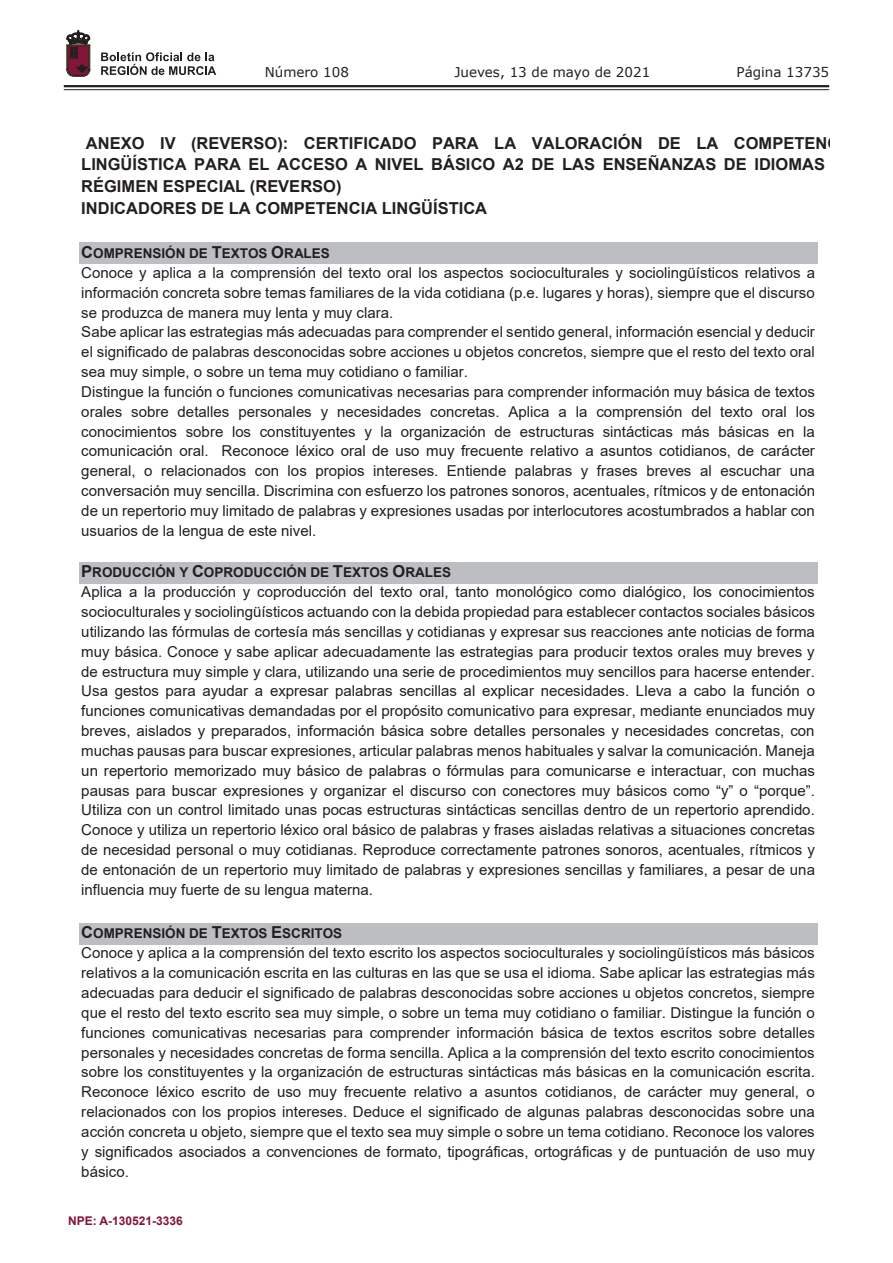
<style>
.page{position:relative;width:893px;height:1263px;background:#fff}
.page>*{position:absolute;margin:0;border:0;box-sizing:border-box;transform-origin:0 0}
.t1{font:700 16.5px/21.8px "Arial";color:#231f20}
.t2{font:15px/19.8px "Arial";color:#231f20;text-align:justify}
.t3{font:700 13.5px "Arial";color:#231f20}
.t4{font:13.5px "Verdana";color:#231f20}
.t5{font:700 12px "Arial";color:#83143a}
.s1{font-size:16.5px}
</style>
<div class="page">
<hr style="left:64px;top:85px;width:765px;height:2px;background:#231f20">
<hr style="left:64px;top:89px;width:765px;height:1px;background:#231f20">
<svg style="left:101px;top:52px;width:115px;height:23px"></svg>
<svg style="left:67px;top:31px;width:23px;height:45px"></svg>
<div style="left:79px;top:242px;width:738px;height:22px;background:#bdbec1"></div>
<div style="left:79px;top:562px;width:738px;height:21px;background:#bdbec1"></div>
<div style="left:79px;top:923px;width:738px;height:21px;background:#bdbec1"></div>
<p class="t4" style="left:265px;top:62px;width:86px">Número 108</p>
<p class="t4" style="left:454px;top:62px;width:197px">Jueves, 13 de mayo de 2021</p>
<p class="t4" style="left:736px;top:62px;width:94px">Página 13735</p>
<p class="t1" style="left:81px;top:132px;width:776px">ANEXO IV (REVERSO): CERTIFICADO PARA LA VALORACIÓN DE LA COMPETENCIA LINGÜÍSTICA PARA EL ACCESO A NIVEL BÁSICO A2 DE LAS ENSEÑANZAS DE IDIOMAS DE RÉGIMEN ESPECIAL (REVERSO)<br>INDICADORES DE LA COMPETENCIA LINGÜÍSTICA</p>
<p class="t3" style="left:81px;top:243px;width:250px"><span class="s1">C</span>OMPRENSIÓN DE <span class="s1">T</span>EXTOS <span class="s1">O</span>RALES</p>
<p class="t2" style="left:81px;top:263px;width:735px;text-align:left">Conoce y aplica a la comprensión del texto oral los aspectos socioculturales y sociolingüísticos relativos a información concreta sobre temas familiares de la vida cotidiana (p.e. lugares y horas), siempre que el discurso se produzca de manera muy lenta y muy clara.<br>Sabe aplicar las estrategias más adecuadas para comprender el sentido general, información esencial y deducir el significado de palabras desconocidas sobre acciones u objetos concretos, siempre que el resto del texto oral sea muy simple, o sobre un tema muy cotidiano o familiar.<br>Distingue la función o funciones comunicativas necesarias para comprender información muy básica de textos orales sobre detalles personales y necesidades concretas. Aplica a la comprensión del texto oral los conocimientos sobre los constituyentes y la organización de estructuras sintácticas más básicas en la comunicación oral. Reconoce léxico oral de uso muy frecuente relativo a asuntos cotidianos, de carácter general, o relacionados con los propios intereses. Entiende palabras y frases breves al escuchar una conversación muy sencilla. Discrimina con esfuerzo los patrones sonoros, acentuales, rítmicos y de entonación de un repertorio muy limitado de palabras y expresiones usadas por interlocutores acostumbrados a hablar con usuarios de la lengua de este nivel.</p>
<p class="t3" style="left:81px;top:563px;width:371px"><span class="s1">P</span>RODUCCIÓN Y <span class="s1">C</span>OPRODUCCIÓN DE <span class="s1">T</span>EXTOS <span class="s1">O</span>RALES</p>
<p class="t2" style="left:81px;top:582px;width:735px">Aplica a la producción y coproducción del texto oral, tanto monológico como dialógico, los conocimientos socioculturales y sociolingüísticos actuando con la debida propiedad para establecer contactos sociales básicos utilizando las fórmulas de cortesía más sencillas y cotidianas y expresar sus reacciones ante noticias de forma muy básica. Conoce y sabe aplicar adecuadamente las estrategias para producir textos orales muy breves y de estructura muy simple y clara, utilizando una serie de procedimientos muy sencillos para hacerse entender.<br>Usa gestos para ayudar a expresar palabras sencillas al explicar necesidades. Lleva a cabo la función o funciones comunicativas demandadas por el propósito comunicativo para expresar, mediante enunciados muy breves, aislados y preparados, información básica sobre detalles personales y necesidades concretas, con muchas pausas para buscar expresiones, articular palabras menos habituales y salvar la comunicación. Maneja un repertorio memorizado muy básico de palabras o fórmulas para comunicarse e interactuar, con muchas pausas para buscar expresiones y organizar el discurso con conectores muy básicos como “y” o “porque”.<br>Utiliza con un control limitado unas pocas estructuras sintácticas sencillas dentro de un repertorio aprendido.<br>Conoce y utiliza un repertorio léxico oral básico de palabras y frases aisladas relativas a situaciones concretas de necesidad personal o muy cotidianas. Reproduce correctamente patrones sonoros, acentuales, rítmicos y de entonación de un repertorio muy limitado de palabras y expresiones sencillas y familiares, a pesar de una influencia muy fuerte de su lengua materna.</p>
<p class="t3" style="left:81px;top:924px;width:262px"><span class="s1">C</span>OMPRENSIÓN DE <span class="s1">T</span>EXTOS <span class="s1">E</span>SCRITOS</p>
<p class="t2" style="left:81px;top:943px;width:735px">Conoce y aplica a la comprensión del texto escrito los aspectos socioculturales y sociolingüísticos más básicos relativos a la comunicación escrita en las culturas en las que se usa el idioma. Sabe aplicar las estrategias más adecuadas para deducir el significado de palabras desconocidas sobre acciones u objetos concretos, siempre que el resto del texto escrito sea muy simple, o sobre un tema muy cotidiano o familiar. Distingue la función o funciones comunicativas necesarias para comprender información básica de textos escritos sobre detalles personales y necesidades concretas de forma sencilla. Aplica a la comprensión del texto escrito conocimientos sobre los constituyentes y la organización de estructuras sintácticas más básicas en la comunicación escrita.<br>Reconoce léxico escrito de uso muy frecuente relativo a asuntos cotidianos, de carácter muy general, o relacionados con los propios intereses. Deduce el significado de algunas palabras desconocidas sobre una acción concreta u objeto, siempre que el texto sea muy simple o sobre un tema cotidiano. Reconoce los valores y significados asociados a convenciones de formato, tipográficas, ortográficas y de puntuación de uso muy básico.</p>
<p class="t5" style="left:68px;top:1212px;width:116px">NPE: A-130521-3336</p>
</div>
